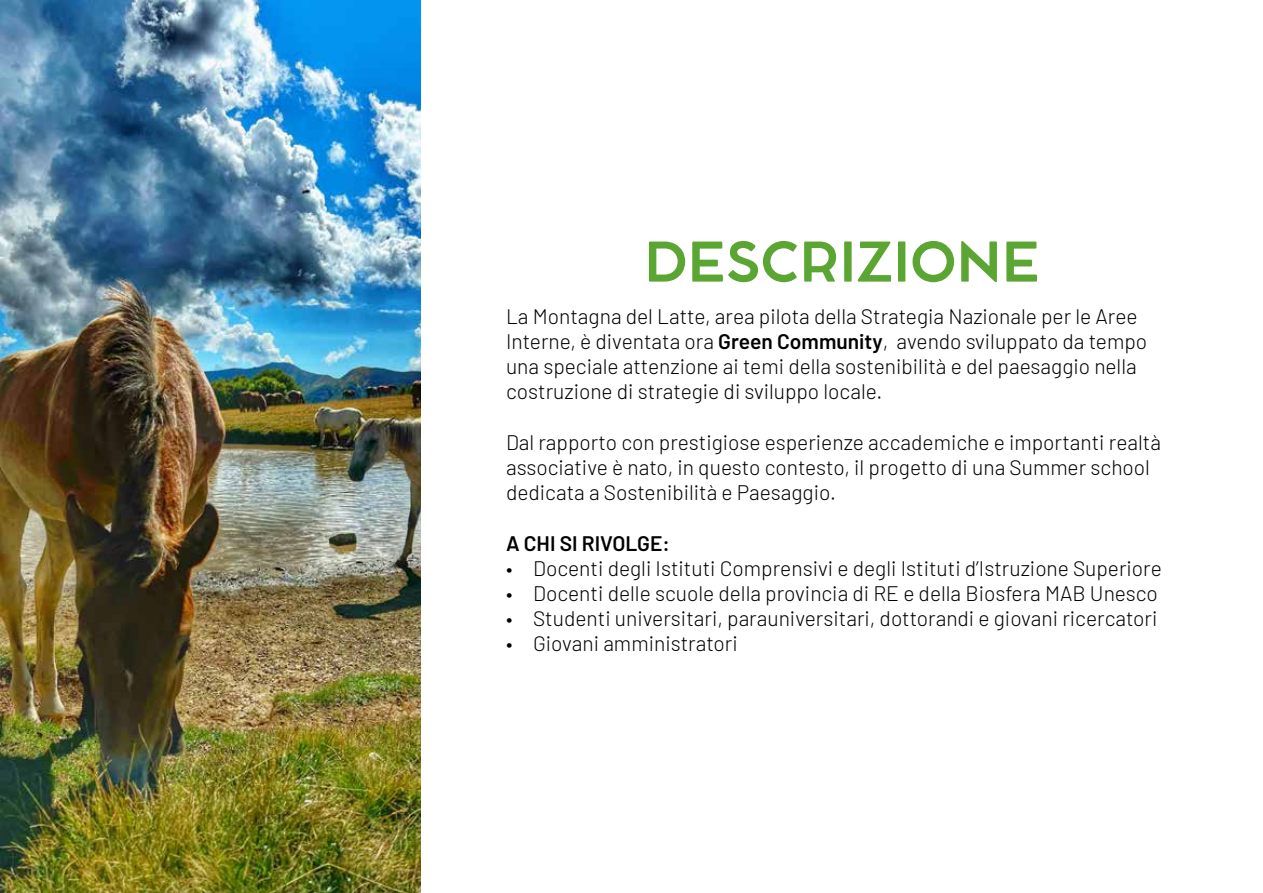
<style>
.page{position:relative;width:1263px;height:893px;background:#fff}
.page>*{position:absolute;margin:0;border:0;box-sizing:border-box;transform-origin:0 0}
.t1{font:700 54px "Cocomat Pro";color:#5ba532}
.t2{font:300 21px/25.2px "Barlow";color:#000}
.t3{font:600 21px "Barlow";color:#000}
.s1{font-weight:600}
</style>
<div class="page">
<img style="left:0;top:0;width:421px;height:893px">
<h1 class="t1" style="left:644px;top:226px;width:397px">DESCRIZIONE</h1>
<p class="t2" style="left:506px;top:302px;width:642px">La Montagna del Latte, area pilota della Strategia Nazionale per le Aree Interne, è diventata ora <span class="s1">Green Community</span>, avendo sviluppato da tempo una speciale attenzione ai temi della sostenibilità e del paesaggio nella costruzione di strategie di sviluppo locale.</p>
<p class="t2" style="left:506px;top:428px;width:656px">Dal rapporto con prestigiose esperienze accademiche e importanti realtà associative è nato, in questo contesto, il progetto di una Summer school dedicata a Sostenibilità e Paesaggio.</p>
<p class="t3" style="left:506px;top:528px;width:166px">A CHI SI RIVOLGE:</p>
<p class="t2" style="left:506px;top:554px;width:657px">• Docenti degli Istituti Comprensivi e degli Istituti d’Istruzione Superiore</p>
<p class="t2" style="left:506px;top:579px;width:653px">• Docenti delle scuole della provincia di RE e della Biosfera MAB Unesco</p>
<p class="t2" style="left:506px;top:604px;width:653px">• Studenti universitari, parauniversitari, dottorandi e giovani ricercatori</p>
<p class="t2" style="left:506px;top:630px;width:233px">• Giovani amministratori</p>
</div>
